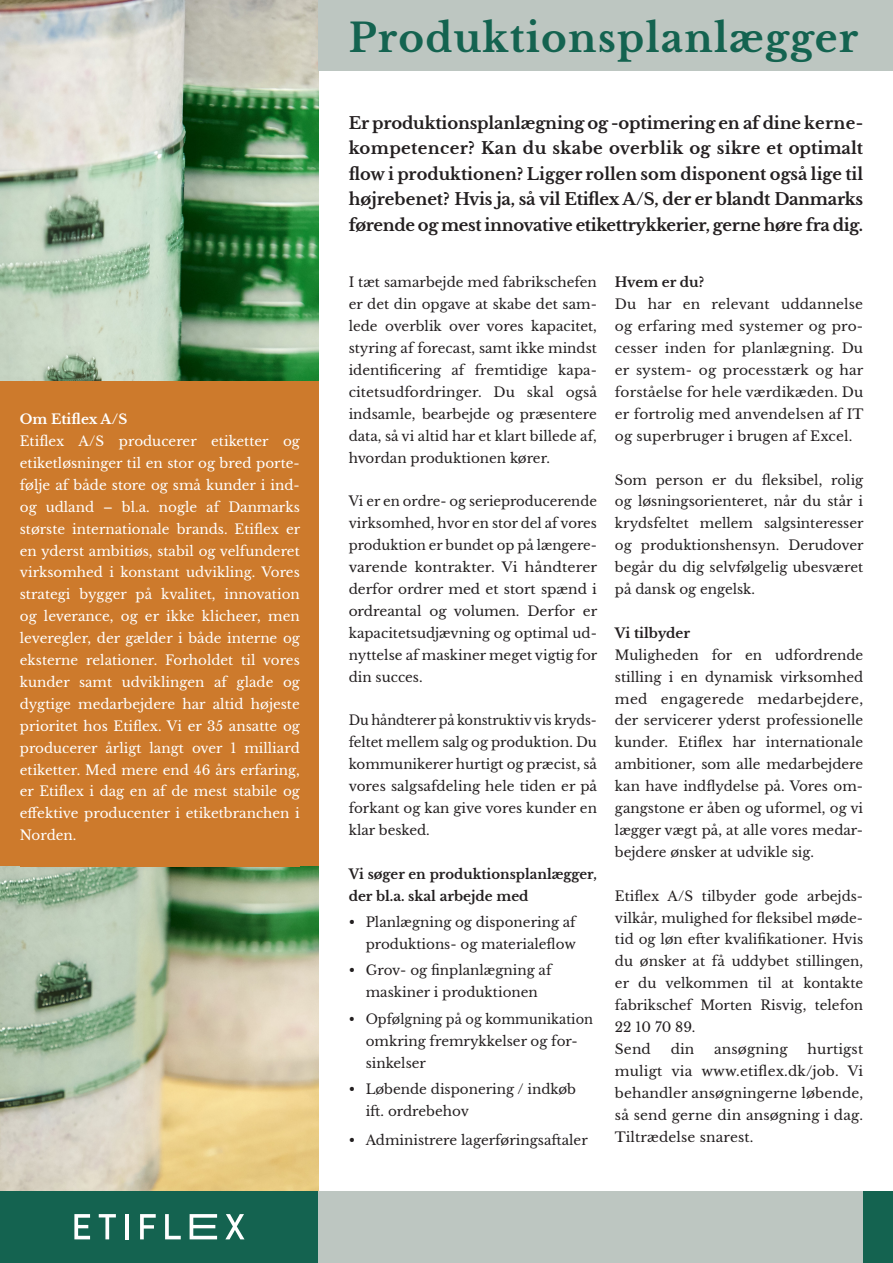
<style>
.page{position:relative;width:893px;height:1263px;background:#fff}
.page>*{position:absolute;margin:0;border:0;box-sizing:border-box;transform-origin:0 0}
.t1{font:700 39px "Libre Baskerville";letter-spacing:.03em;color:#146350}
.t2{font:700 16.5px/25.5px "Libre Baskerville";letter-spacing:-.01em;color:#231f20}
.t3{font:13.5px/21.9px "Libre Baskerville";color:#231f20;text-align:justify}
.t4{font:13.5px/21.9px "Libre Baskerville";color:#fff}
.t5{font:13.5px/21.9px "Libre Baskerville";color:#231f20;scale:.96 1}
.t6{font:700 13.5px/21.9px "Libre Baskerville";color:#231f20}
.t7{font:700 13.5px "Libre Baskerville";color:#fff}
</style>
<div class="page">
<img style="left:0;top:0;width:319px;height:1192px">
<div style="left:0;top:381px;width:319px;height:485px;background:#cd7a2c"></div>
<div style="left:0;top:1192px;width:319px;height:71px;background:#146350"></div>
<div style="left:319px;top:0;width:574px;height:71px;background:#bdc6c1"></div>
<div style="left:319px;top:1192px;width:574px;height:71px;background:#bdc6c1"></div>
<div style="left:864px;top:1192px;width:29px;height:71px;background:#146350"></div>
<svg style="left:74px;top:1214px;width:16px;height:25px"></svg>
<svg style="left:99px;top:1214px;width:17px;height:25px"></svg>
<hr style="left:125px;top:1214px;width:4px;height:25px;background:#fff">
<svg style="left:140px;top:1214px;width:16px;height:25px"></svg>
<svg style="left:165px;top:1214px;width:16px;height:25px"></svg>
<svg style="left:190px;top:1214px;width:27px;height:25px"></svg>
<svg style="left:225px;top:1214px;width:19px;height:25px"></svg>
<p class="t7" style="left:20px;top:411px;width:109px">Om Etiflex A/S</p>
<p class="t4" style="left:20px;top:430px;width:282px">Etiflex A/S producerer etiketter og etiketløsninger til en stor og bred porte&shy;følje af både store og små kunder i ind&shy;og udland – bl.a. nogle af Danmarks største internationale brands. Etiflex er en yderst ambitiøs, stabil og velfunderet virksomhed i konstant udvikling. Vores strategi bygger på kvalitet, innovation og leverance, og er ikke klicheer, men leveregler, der gælder i både interne og eksterne relationer. Forholdet til vores kunder samt udviklingen af glade og dygtige medarbejdere har altid højeste prioritet hos Etiflex. Vi er 35 ansatte og producerer årligt langt over 1 milliard etiketter. Med mere end 46 års erfaring, er Etiflex i dag en af de mest stabile og effektive producenter i etiketbranchen i Norden.</p>
<h1 class="t1" style="left:349px;top:14px;width:511px">Produktionsplanlægger</h1>
<p class="t2" style="left:349px;top:110px;width:516px">Er produktionsplanlægning og -optimering en af dine kerne&shy;kompetencer? Kan du skabe overblik og sikre et optimalt flow i produktionen? Ligger rollen som disponent også lige til højrebenet? Hvis ja, så vil Etiflex A/S, der er blandt Danmarks førende og mest innovative etikettrykkerier, gerne høre fra dig.</p>
<p class="t3" style="left:349px;top:272px;width:250px">I tæt samarbejde med fabrikschefen er det din opgave at skabe det sam&shy;lede overblik over vores kapacitet, styring af forecast, samt ikke mindst identificering af fremtidige kapa&shy;citetsudfordringer. Du skal også indsamle, bearbejde og præsentere data, så vi altid har et klart billede af, hvordan produktionen kører.</p>
<p class="t3" style="left:349px;top:491px;width:250px">Vi er en ordre- og serieproducerende virksomhed, hvor en stor del af vores produktion er bundet op på længere&shy;varende kontrakter. Vi håndterer derfor ordrer med et stort spænd i ordreantal og volumen. Derfor er kapacitetsudjævning og optimal ud&shy;nyttelse af maskiner meget vigtig for din succes.</p>
<p class="t5" style="left:349px;top:710px;width:260px">Du håndterer på konstruktiv vis kryds-- feltet mellem salg og produktion. Du kommunikerer hurtigt og præcist, så vores salgsafdeling hele tiden er på forkant og kan give vores kunder en klar besked.</p>
<p class="t6" style="left:349px;top:863px;width:250px">Vi søger en produktionsplanlægger, der bl.a. skal arbejde med</p>
<p class="t3" style="left:349px;top:911px;width:229px;text-align:right">• Planlægning og disponering af produktions- og materialeflow</p>
<p class="t3" style="left:349px;top:960px;width:204px;text-align:center">• Grov- og finplanlægning af maskiner i produktionen</p>
<p class="t5" style="left:366px;top:1008px;width:238px;text-indent:-17px">• Opfølgning på og kommunikation omkring fremrykkelser og for&shy;sinkelser</p>
<p class="t3" style="left:366px;top:1078px;width:212px;text-indent:-17px">• Løbende disponering / indkøb ift. ordrebehov</p>
<p class="t3" style="left:349px;top:1129px;width:241px">• Administrere lagerføringsaftaler</p>
<p class="t6" style="left:615px;top:272px;width:91px">Hvem er du?</p>
<p class="t3" style="left:615px;top:294px;width:250px">Du har en relevant uddannelse og erfaring med systemer og pro&shy;cesser inden for planlægning. Du er system- og processtærk og har forståelse for hele værdikæden. Du er fortrolig med anvendelsen af IT og superbruger i brugen af Excel.</p>
<p class="t3" style="left:615px;top:469px;width:250px">Som person er du fleksibel, rolig og løsningsorienteret, når du står i krydsfeltet mellem salgsinteresser og produktionshensyn. Derudover begår du dig selvfølgelig ubesværet på dansk og engelsk.</p>
<p class="t6" style="left:615px;top:622px;width:77px">Vi tilbyder</p>
<p class="t3" style="left:615px;top:644px;width:250px">Muligheden for en udfordrende stilling i en dynamisk virksomhed med engagerede medarbejdere, der servicerer yderst professionelle kunder. Etiflex har internationale ambitioner, som alle medarbejdere kan have indflydelse på. Vores om&shy;gangstone er åben og uformel, og vi lægger vægt på, at alle vores medar&shy;bejdere ønsker at udvikle sig.</p>
<p class="t3" style="left:615px;top:885px;width:250px;text-align:left">Etiflex A/S tilbyder gode arbejds&shy;vilkår, mulighed for fleksibel møde&shy;tid og løn efter kvalifikationer. Hvis du ønsker at få uddybet stillingen, er du velkommen til at kontakte fabrikschef Morten Risvig, telefon<br>22 10 70 89.<br>Send</p>
<p class="t3" style="left:615px;top:1038px;width:250px;text-indent:192px">hurtigst muligt via www.etiflex.dk/job. Vi behandler ansøgningerne løbende, så send gerne din ansøgning i dag.<br>Tiltrædelse snarest.</p>
<p class="t3" style="left:671px;top:1038px;width:25px">din</p>
<p class="t3" style="left:714px;top:1038px;width:75px">ansøgning</p>
</div>
